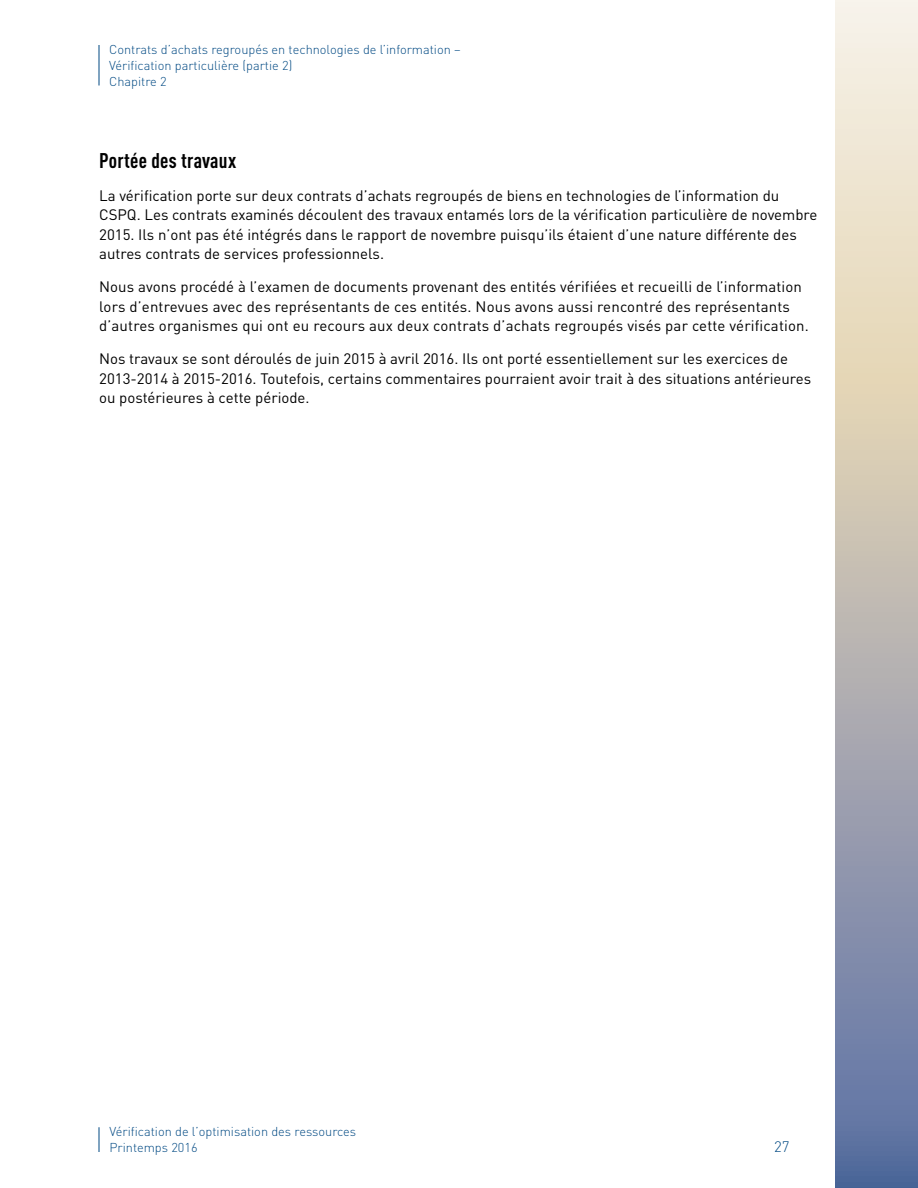
<style>
.page{position:relative;width:918px;height:1188px;background:#fff}
.page>*{position:absolute;margin:0;border:0;box-sizing:border-box;transform-origin:0 0}
.t1{font:700 condensed 21px "DIN Offc";letter-spacing:.015em;color:#000}
.t2{font:15px/19.5px "DIN Offc";color:#000}
.t3{font:300 15px "DIN Offc";color:#004983}
.t4{font:300 12.75px/15.8px "DIN Offc";color:#004983}
</style>
<div class="page">
<svg style="left:836px;top:0;width:82px;height:1188px;background:#b8b7b8"></svg>
<svg style="left:99px;top:1127px;width:1px;height:25px"></svg>
<hr style="left:99px;top:45px;width:1px;height:41px;background:#004983">
<p class="t4" style="left:109px;top:41px;width:353px">Contrats d’achats regroupés en technologies de l’information –<br>Vérification particulière (partie 2)<br>Chapitre 2</p>
<h1 class="t1" style="left:99px;top:147px;width:139px">Portée des travaux</h1>
<p class="t2" style="left:99px;top:185px;width:720px">La vérification porte sur deux contrats d’achats regroupés de biens en technologies de l’information du CSPQ. Les contrats examinés découlent des travaux entamés lors de la vérification particulière de novembre 2015. Ils n’ont pas été intégrés dans le rapport de novembre puisqu’ils étaient d’une nature différente des autres contrats de services professionnels.</p>
<p class="t2" style="left:99px;top:277px;width:711px">Nous avons procédé à l’examen de documents provenant des entités vérifiées et recueilli de l’information lors d’entrevues avec des représentants de ces entités. Nous avons aussi rencontré des représentants d’autres organismes qui ont eu recours aux deux contrats d’achats regroupés visés par cette vérification.</p>
<p class="t2" style="left:99px;top:349px;width:713px">Nos travaux se sont déroulés de juin 2015 à avril 2016. Ils ont porté essentiellement sur les exercices de<br>2013-2014 à 2015-2016. Toutefois, certains commentaires pourraient avoir trait à des situations antérieures ou postérieures à cette période.</p>
<p class="t4" style="left:110px;top:1124px;width:248px">Vérification de lʼoptimisation des ressources<br>Printemps 2016</p>
<p class="t3" style="left:774px;top:1137px;width:17px">27</p>
</div>
